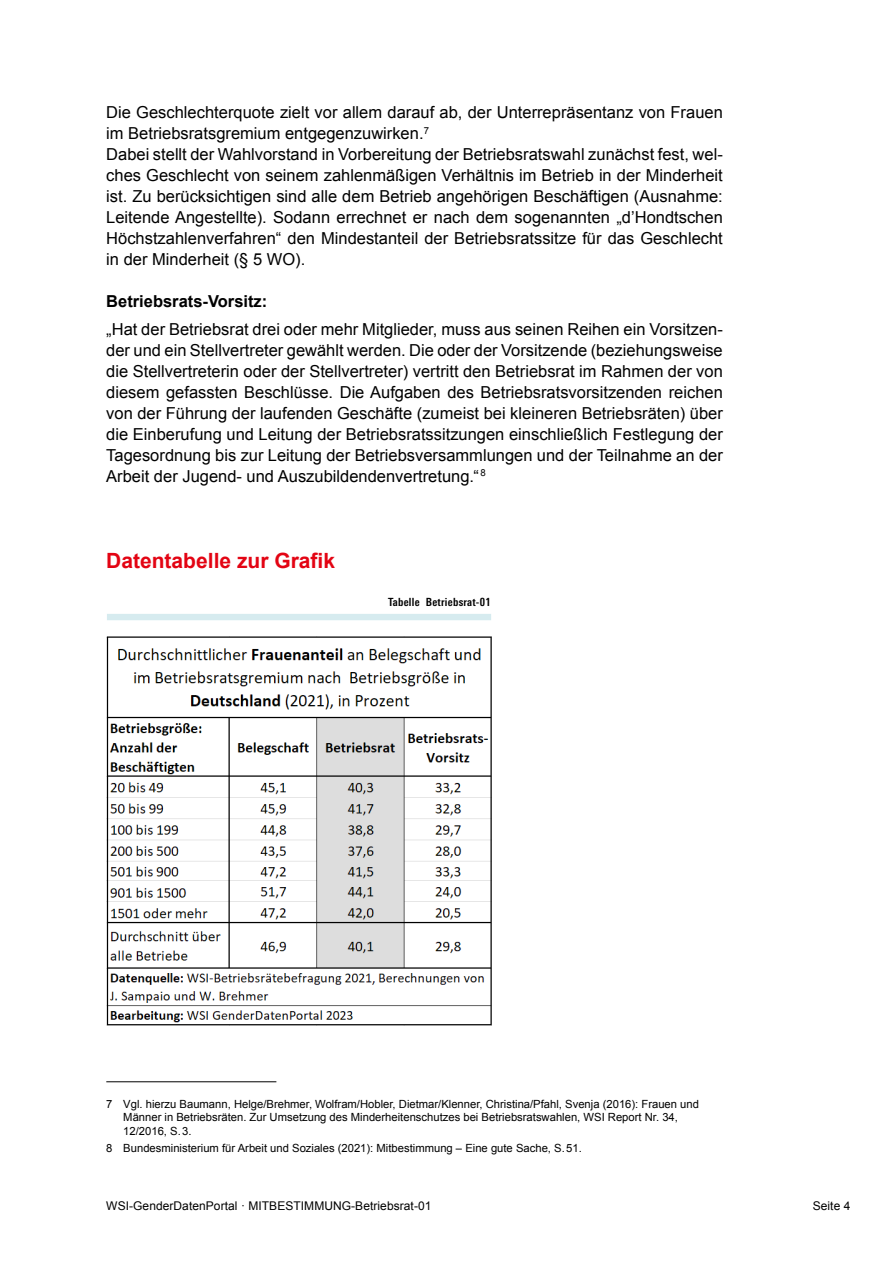
<style>
.page{position:relative;width:893px;height:1263px;background:#fff}
.page>*{position:absolute;margin:0;border:0;box-sizing:border-box;transform-origin:0 0}
.t1{font:700 21px "Arial";color:#e30413}
.t2{font:16.5px/21px "Arial";color:#000}
.t3{font:700 16.5px "Arial";color:#000}
.t4{font:12px "Arial";letter-spacing:.005em;color:#000}
.t5{font:11.25px/13.5px "Arial";color:#000}
.t6{font:700 condensed 11.25px "Univers Next Pro";letter-spacing:.025em;color:#000}
</style>
<div class="page">
<div style="left:107px;top:614px;width:384px;height:6px;background:#d6ebef"></div>
<img style="left:106px;top:636px;width:386px;height:390px">
<hr style="left:106px;top:1081px;width:170px;height:1px;background:#000">
<p class="t2" style="left:106px;top:102px;width:618px">Die Geschlechterquote zielt vor allem darauf ab, der Unterrepräsentanz von Frauen im Betriebsratsgremium entgegenzuwirken.<sup>7<br></sup>Dabei stellt der Wahlvorstand in Vorbereitung der Betriebsratswahl zunächst fest, wel&shy;ches Geschlecht von seinem zahlenmäßigen Verhältnis im Betrieb in der Minderheit ist. Zu berücksichtigen sind alle dem Betrieb angehörigen Beschäftigen (Ausnahme:<br>Leitende Angestellte). Sodann errechnet er nach dem sogenannten „d’Hondtschen Höchstzahlenverfahren“ den Mindestanteil der Betriebsratssitze für das Geschlecht in der Minderheit (§ 5 WO).</p>
<p class="t3" style="left:106px;top:291px;width:163px">Betriebsrats-Vorsitz:</p>
<p class="t2" style="left:106px;top:319px;width:618px;text-align:justify">„Hat der Betriebsrat drei oder mehr Mitglieder, muss aus seinen Reihen ein Vorsitzen&shy;der und ein Stellvertreter gewählt werden. Die oder der Vorsitzende (beziehungsweise die Stellvertreterin oder der Stellvertreter) vertritt den Betriebsrat im Rahmen der von diesem gefassten Beschlüsse. Die Aufgaben des Betriebsratsvorsitzenden reichen von der Führung der laufenden Geschäfte (zumeist bei kleineren Betriebsräten) über die Einberufung und Leitung der Betriebsratssitzungen einschließlich Festlegung der Tagesordnung bis zur Leitung der Betriebsversammlungen und der Teilnahme an der Arbeit der Jugend- und Auszubildendenvertretung.“ <sup>8</sup></p>
<p class="t1" style="left:106px;top:547px;width:230px">Datentabelle zur Grafik</p>
<p class="t6" style="left:388px;top:595px;width:104px">Tabelle Betriebsrat-01</p>
<p class="t5" style="left:123px;top:1097px;width:577px;text-indent:-17px">7 Vgl. hierzu Baumann, Helge/Brehmer, Wolfram/Hobler, Dietmar/Klenner, Christina/Pfahl, Svenja (2016): Frauen und<br>Männer in Betriebsräten. Zur Umsetzung des Minderheitenschutzes bei Betriebsratswahlen, WSI Report Nr. 34,<br>12/2016, S.3.</p>
<p class="t5" style="left:106px;top:1142px;width:477px">8 Bundesministerium für Arbeit und Soziales (2021): Mitbestimmung – Eine gute Sache, S.51.</p>
<p class="t4" style="left:106px;top:1198px;width:327px">WSI-GenderDatenPortal · MITBESTIMMUNG-Betriebsrat-01</p>
<p class="t4" style="left:813px;top:1198px;width:39px">Seite 4</p>
</div>
